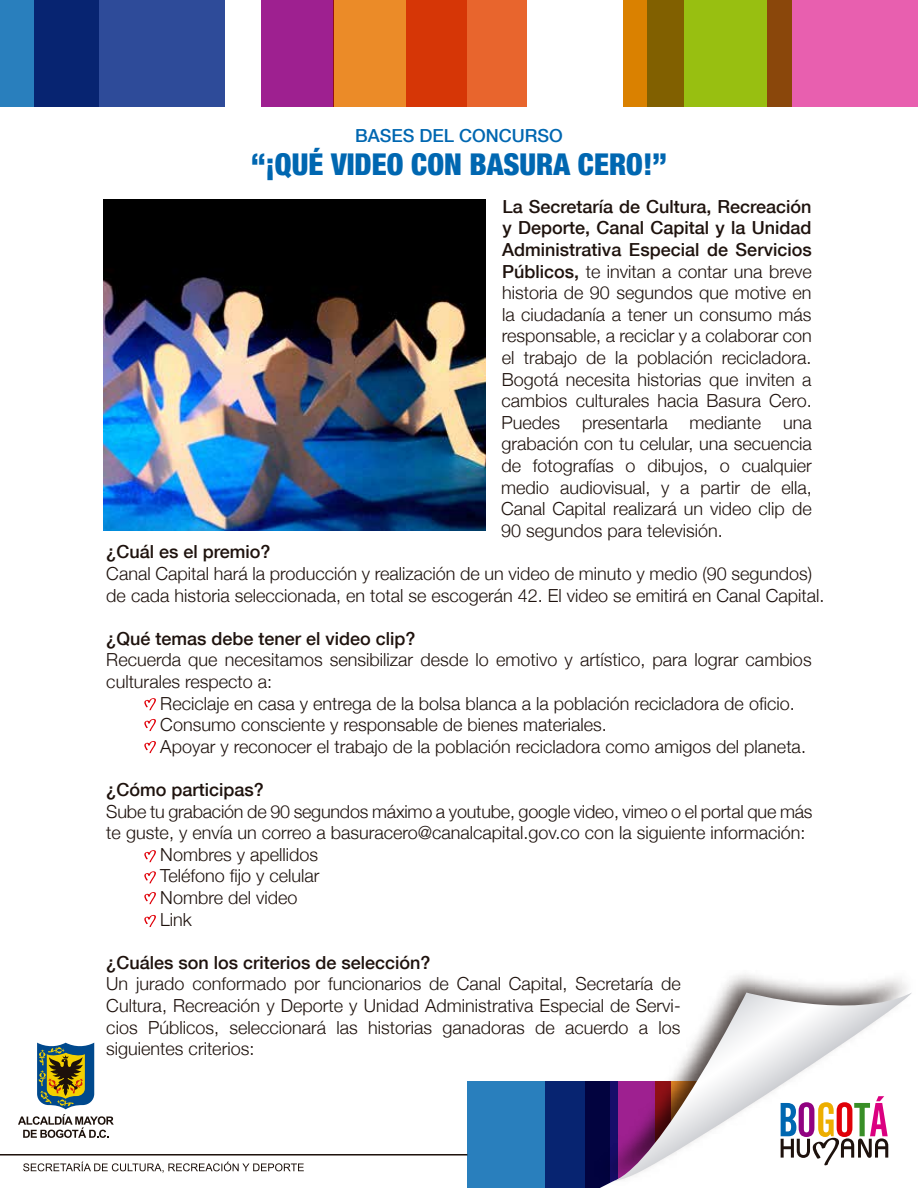
<style>
.page{position:relative;width:918px;height:1188px;background:#fff}
.page>*{position:absolute;margin:0;border:0;box-sizing:border-box;transform-origin:0 0}
.t1{font:900 condensed 30px "Helvetica Neue";color:#0067b1}
.t2{font:300 18px/21.6px "Helvetica Neue";color:#1e120d}
.t3{font:500 18px "Helvetica Neue";color:#1e120d}
.t4{font:500 18px "Helvetica Neue";color:#0067b1}
.s1{font-weight:500}
</style>
<div class="page">
<div style="left:0;top:0;width:99px;height:106px;background:#297fbd"></div>
<svg style="left:34px;top:0;width:191px;height:106px;background:#203d8b"></svg>
<div style="left:261px;top:0;width:73px;height:106px;background:#9e2090"></div>
<div style="left:334px;top:0;width:133px;height:106px;background:#eb8b28"></div>
<svg style="left:406px;top:0;width:121px;height:106px;background:#de4d19"></svg>
<div style="left:623px;top:0;width:61px;height:106px;background:#da8100"></div>
<svg style="left:647px;top:0;width:121px;height:106px;background:#90a00b"></svg>
<svg style="left:768px;top:0;width:150px;height:106px;background:#d85b94"></svg>
<div style="left:467px;top:1082px;width:151px;height:106px;background:#297fbd"></div>
<div style="left:545px;top:1082px;width:64px;height:106px;background:#072471"></div>
<img style="left:582px;top:974px;width:325px;height:214px">
<svg style="left:613px;top:993px;width:299px;height:188px"></svg>
<svg style="left:781px;top:1096px;width:107px;height:69px"></svg>
<svg style="left:18px;top:1043px;width:96px;height:95px"></svg>
<svg style="left:23px;top:1162px;width:281px;height:11px"></svg>
<hr style="left:0;top:1154px;width:467px;height:2px;background:#1d110b">
<svg style="left:144px;top:698px;width:12px;height:12px"></svg>
<svg style="left:144px;top:719px;width:12px;height:12px"></svg>
<svg style="left:144px;top:741px;width:12px;height:12px"></svg>
<svg style="left:144px;top:850px;width:12px;height:12px"></svg>
<svg style="left:144px;top:871px;width:12px;height:12px"></svg>
<svg style="left:144px;top:892px;width:12px;height:12px"></svg>
<svg style="left:144px;top:915px;width:12px;height:12px"></svg>
<img style="left:104px;top:200px;width:382px;height:331px">
<p class="t4" style="left:355px;top:121px;width:209px">BASES DEL CONCURSO</p>
<h1 class="t1" style="left:251px;top:139px;width:417px">“¡QUÉ VIDEO CON BASURA CERO!”</h1>
<p class="t2" style="left:501px;top:194px;width:312px;text-align:justify"><span class="s1">La Secretaría de Cultura, Recreación y Deporte, Canal Capital y la Unidad Administrativa Especial de Servicios Públicos,</span> te invitan a contar una breve historia de 90 segundos que motive en la ciudadanía a tener un consumo más responsable, a reciclar y a colaborar con el trabajo de la población recicladora.<br>Bogotá necesita historias que inviten a cambios culturales hacia Basura Cero.<br>Puedes presentarla mediante una grabación con tu celular, una secuencia de fotografías o dibujos, o cualquier medio audiovisual, y a partir de ella, Canal Capital realizará un video clip de 90 segundos para televisión.</p>
<p class="t3" style="left:106px;top:537px;width:166px">¿Cuál es el premio?</p>
<p class="t2" style="left:106px;top:562px;width:720px">Canal Capital hará la producción y realización de un video de minuto y medio (90 segundos) de cada historia seleccionada, en total se escogerán 42. El video se emitirá en Canal Capital.</p>
<p class="t3" style="left:106px;top:624px;width:311px">¿Qué temas debe tener el video clip?</p>
<p class="t2" style="left:106px;top:648px;width:707px">Recuerda que necesitamos sensibilizar desde lo emotivo y artístico, para lograr cambios culturales respecto a:</p>
<p class="t2" style="left:160px;top:691px;width:647px">Reciclaje en casa y entrega de la bolsa blanca a la población recicladora de oficio.<br>Consumo consciente y responsable de bienes materiales.<br>Apoyar y reconocer el trabajo de la población recicladora como amigos del planeta.</p>
<p class="t3" style="left:106px;top:775px;width:159px">¿Cómo participas?</p>
<p class="t2" style="left:106px;top:799px;width:708px">Sube tu grabación de 90 segundos máximo a youtube, google video, vimeo o el portal que más</p>
<p class="t2" style="left:106px;top:821px;width:701px">te guste, y envía un correo a basuracero@canalcapital.gov.co con la siguiente información:</p>
<p class="t2" style="left:160px;top:842px;width:159px">Nombres y apellidos</p>
<p class="t2" style="left:160px;top:864px;width:161px">Teléfono fijo y celular</p>
<p class="t2" style="left:160px;top:886px;width:139px">Nombre del video</p>
<p class="t2" style="left:160px;top:907px;width:33px">Link</p>
<p class="t3" style="left:106px;top:948px;width:326px">¿Cuáles son los criterios de selección?</p>
<p class="t2" style="left:106px;top:972px;width:576px;text-align:justify">Un jurado conformado por funcionarios de Canal Capital, Secretaría de Cultura, Recreación y Deporte y Unidad Administrativa Especial de Servi&shy;cios Públicos, seleccionará las historias ganadoras de acuerdo a los siguientes criterios:</p>
</div>
